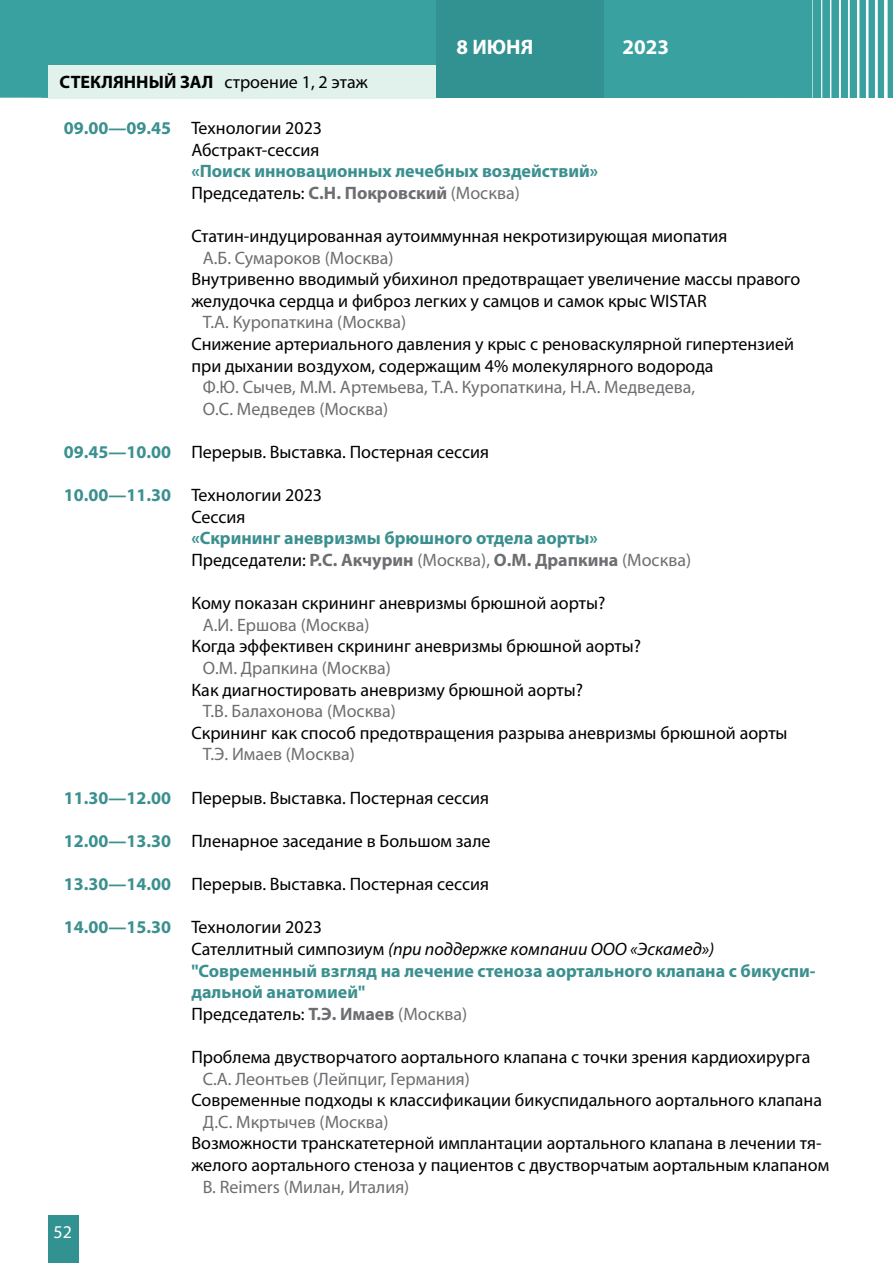
<style>
.page{position:relative;width:893px;height:1263px;background:#fff}
.page>*{position:absolute;margin:0;border:0;box-sizing:border-box;transform-origin:0 0}
.t1{font:700 21px "Myriad Pro";color:#fff}
.t2{font:18px/21.6px "Myriad Pro";color:#000}
.t3{font:700 18px/21.6px "Myriad Pro";color:#3b908f}
.t4{font:18px/21.6px "Myriad Pro";color:#6d6e71}
.t5{font:18px "Myriad Pro";color:#fff}
.s1{font-weight:700}
.s2{font-weight:700;color:#3b908f}
.s3{font-weight:400;color:#000}
.s4{color:#6d6e71}
.s5{font-weight:400;color:#6d6e71}
.s6{font-weight:400;font-style:italic;color:#000}
</style>
<div class="page">
<div style="left:0;top:0;width:42px;height:98px;background:#39a1a0"></div>
<div style="left:42px;top:0;width:851px;height:98px;background:#39a1a0"></div>
<div style="left:436px;top:0;width:168px;height:98px;background:#329291"></div>
<div style="left:48px;top:66px;width:388px;height:33px;background:#e1f1eb"></div>
<div style="left:48px;top:1215px;width:30px;height:48px;background:#329291"></div>
<p class="t1" style="left:457px;top:33px;width:78px">8 ИЮНЯ</p>
<p class="t1" style="left:622px;top:33px;width:48px">2023</p>
<p class="t2" style="left:60px;top:71px;width:310px"><span class="s1">СТЕКЛЯННЫЙ ЗАЛ</span> строение 1, 2 этаж</p>
<p class="t2" style="left:64px;top:117px;width:260px;text-align:right"><span class="s2">09.00—09.45</span> Технологии 2023<br>Абстракт-сессия</p>
<p class="t3" style="left:191px;top:160px;width:408px">«Поиск инновационных лечебных воздействий»<br><span class="s3">Председатель:</span> <span class="s4">С.Н. Покровский</span> <span class="s5">(Москва)</span></p>
<p class="t2" style="left:191px;top:225px;width:538px">Статин-индуцированная аутоиммунная некротизирующая миопатия</p>
<p class="t4" style="left:203px;top:246px;width:192px">А.Б. Сумароков (Москва)</p>
<p class="t2" style="left:191px;top:268px;width:611px">Внутривенно вводимый убихинол предотвращает увеличение массы правого желудочка сердца и фиброз легких у самцов и самок крыс WISTAR</p>
<p class="t4" style="left:203px;top:311px;width:205px">Т.А. Куропаткина (Москва)</p>
<p class="t2" style="left:191px;top:333px;width:604px">Снижение артериального давления у крыс с реноваскулярной гипертензией при дыхании воздухом, содержащим 4% молекулярного водорода</p>
<p class="t4" style="left:203px;top:376px;width:494px">Ф.Ю. Сычев, М.М. Артемьева, Т.А. Куропаткина, Н.А. Медведева,<br>О.С. Медведев (Москва)</p>
<p class="t2" style="left:64px;top:441px;width:427px"><span class="s2">09.45—10.00</span> Перерыв. Выставка. Постерная сессия</p>
<p class="t2" style="left:191px;top:484px;width:132px;text-indent:-128px"><span class="s2">10.00—11.30</span> Технологии 2023<br>Сессия</p>
<p class="t3" style="left:191px;top:527px;width:501px">«Скрининг аневризмы брюшного отдела аорты»<br><span class="s3">Председатели:</span> <span class="s4">Р.С. Акчурин</span> <span class="s5">(Москва),</span> <span class="s4">О.М. Драпкина</span> <span class="s5">(Москва)</span></p>
<p class="t2" style="left:191px;top:592px;width:415px">Кому показан скрининг аневризмы брюшной аорты?</p>
<p class="t4" style="left:203px;top:614px;width:168px">А.И. Ершова (Москва)</p>
<p class="t2" style="left:191px;top:635px;width:451px">Когда эффективен скрининг аневризмы брюшной аорты?</p>
<p class="t4" style="left:203px;top:657px;width:189px">О.М. Драпкина (Москва)</p>
<p class="t2" style="left:191px;top:678px;width:393px">Как диагностировать аневризму брюшной аорты?</p>
<p class="t4" style="left:203px;top:700px;width:195px">Т.В. Балахонова (Москва)</p>
<p class="t2" style="left:191px;top:722px;width:598px">Скрининг как способ предотвращения разрыва аневризмы брюшной аорты</p>
<p class="t4" style="left:203px;top:743px;width:154px">Т.Э. Имаев (Москва)</p>
<p class="t2" style="left:64px;top:786px;width:427px"><span class="s2">11.30—12.00</span> Перерыв. Выставка. Постерная сессия</p>
<p class="t2" style="left:64px;top:830px;width:428px"><span class="s2">12.00—13.30</span> Пленарное заседание в Большом зале</p>
<p class="t2" style="left:64px;top:873px;width:427px"><span class="s2">13.30—14.00</span> Перерыв. Выставка. Постерная сессия</p>
<p class="t3" style="left:191px;top:916px;width:626px;text-indent:-128px">14.00—15.30 <span class="s3">Технологии 2023<br>Сателлитный симпозиум</span> <span class="s6">(при поддержке компании OOO «Эскамед») </span>"Современный взгляд на лечение стеноза аортального клапана с бикуспи&shy;дальной анатомией"<br><span class="s3">Председатель:</span> <span class="s4">Т.Э. Имаев</span> <span class="s5">(Москва)</span></p>
<p class="t2" style="left:191px;top:1046px;width:620px">Проблема двустворчатого аортального клапана с точки зрения кардиохирурга</p>
<p class="t4" style="left:203px;top:1067px;width:269px">С.А. Леонтьев (Лейпциг, Германия)</p>
<p class="t2" style="left:191px;top:1089px;width:632px">Современные подходы к классификации бикуспидального аортального клапана</p>
<p class="t4" style="left:203px;top:1110px;width:187px">Д.С. Мкртычев (Москва)</p>
<p class="t2" style="left:191px;top:1132px;width:639px">Возможности транскатетерной имплантации аортального клапана в лечении тя&shy;желого аортального стеноза у пациентов с двустворчатым аортальным клапаном</p>
<p class="t4" style="left:203px;top:1175px;width:208px">B. Reimers (Милан, Италия)</p>
<p class="t5" style="left:54px;top:1220px;width:20px">52</p>
</div>
